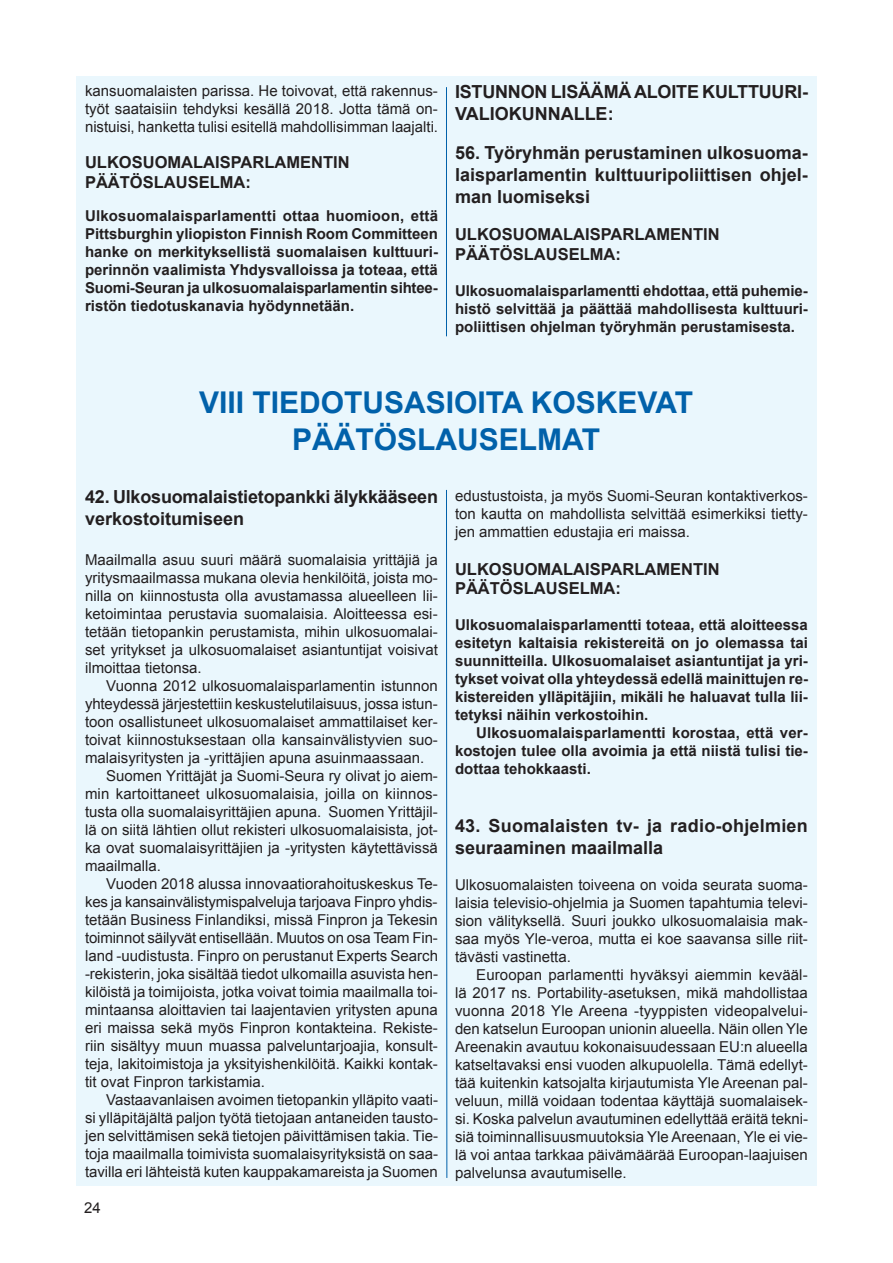
<style>
.page{position:relative;width:893px;height:1263px;background:#fff}
.page>*{position:absolute;margin:0;border:0;box-sizing:border-box;transform-origin:0 0}
.t1{font:700 30px/37.5px "Arial";color:#0161aa;text-align:center}
.t2{font:700 18px/21.6px "Arial";color:#231f20}
.t3{font:700 16.5px/19.8px "Arial";color:#231f20}
.t4{font:15px/18px "Arial";color:#231f20;text-align:justify}
.t5{font:700 15px/18px "Arial";color:#231f20;text-align:justify}
</style>
<div class="page">
<div style="left:76px;top:77px;width:740px;height:1109px;background:#eaf7fd"></div>
<hr style="left:446px;top:87px;width:1px;height:249px;background:#0161aa">
<hr style="left:446px;top:490px;width:1px;height:688px;background:#0161aa">
<p class="t4" style="left:85px;top:82px;width:355px">kansuomalaisten parissa. He toivovat, että rakennus&shy;työt saataisiin tehdyksi kesällä 2018. Jotta tämä on&shy;nistuisi, hanketta tulisi esitellä mahdollisimman laajalti.</p>
<p class="t3" style="left:85px;top:153px;width:266px">ULKOSUOMALAISPARLAMENTIN<br>PÄÄTÖSLAUSELMA:</p>
<p class="t5" style="left:85px;top:207px;width:354px">Ulkosuomalaisparlamentti ottaa huomioon, että Pittsburghin yliopiston Finnish Room Committeen hanke on merkityksellistä suomalaisen kulttuuri&shy;perinnön vaalimista Yhdysvalloissa ja toteaa, että Suomi-Seuran ja ulkosuomalaisparlamentin sihtee&shy;ristön tiedotuskanavia hyödynnetään.</p>
<p class="t2" style="left:455px;top:82px;width:354px">ISTUNNON LISÄÄMÄ ALOITE KULTTUURI-<br>VALIOKUNNALLE:</p>
<p class="t2" style="left:455px;top:143px;width:354px;text-align:justify">56. Työryhmän perustaminen ulkosuoma&shy;laisparlamentin kulttuuripoliittisen ohjel&shy;man luomiseksi</p>
<p class="t3" style="left:455px;top:225px;width:266px">ULKOSUOMALAISPARLAMENTIN<br>PÄÄTÖSLAUSELMA:</p>
<p class="t5" style="left:455px;top:282px;width:354px">Ulkosuomalaisparlamentti ehdottaa, että puhemie&shy;histö selvittää ja päättää mahdollisesta kulttuuri&shy;poliittisen ohjelman työryhmän perustamisesta.</p>
<h1 class="t1" style="left:199px;top:384px;width:495px">VIII TIEDOTUSASIOITA KOSKEVAT<br>PÄÄTÖSLAUSELMAT</h1>
<p class="t2" style="left:85px;top:486px;width:354px">42. Ulkosuomalaistietopankki älykkääseen verkostoitumiseen</p>
<p class="t4" style="left:85px;top:551px;width:354px">Maailmalla asuu suuri määrä suomalaisia yrittäjiä ja yritysmaailmassa mukana olevia henkilöitä, joista mo&shy;nilla on kiinnostusta olla avustamassa alueelleen lii&shy;ketoimintaa perustavia suomalaisia. Aloitteessa esi&shy;tetään tietopankin perustamista, mihin ulkosuomalai&shy;set yritykset ja ulkosuomalaiset asiantuntijat voisivat ilmoittaa tietonsa.</p>
<p class="t4" style="left:106px;top:677px;width:333px">Vuonna 2012 ulkosuomalaisparlamentin istunnon</p>
<p class="t4" style="left:85px;top:695px;width:354px">yhteydessä järjestettiin keskustelutilaisuus, jossa istun-</p>
<p class="t4" style="left:85px;top:713px;width:354px">toon osallistuneet ulkosuomalaiset ammattilaiset ker-</p>
<p class="t4" style="left:85px;top:731px;width:354px">toivat kiinnostuksestaan olla kansainvälistyvien suo-</p>
<p class="t4" style="left:85px;top:749px;width:341px">malaisyritysten ja -yrittäjien apuna asuinmaassaan.</p>
<p class="t4" style="left:106px;top:767px;width:333px">Suomen Yrittäjät ja Suomi-Seura ry olivat jo aiem-</p>
<p class="t4" style="left:85px;top:785px;width:354px">min kartoittaneet ulkosuomalaisia, joilla on kiinnos-</p>
<p class="t4" style="left:85px;top:803px;width:354px">tusta olla suomalaisyrittäjien apuna. Suomen Yrittäjil-</p>
<p class="t4" style="left:85px;top:821px;width:354px">lä on siitä lähtien ollut rekisteri ulkosuomalaisista, jot-</p>
<p class="t4" style="left:85px;top:839px;width:354px">ka ovat suomalaisyrittäjien ja -yritysten käytettävissä</p>
<p class="t4" style="left:85px;top:857px;width:77px">maailmalla.</p>
<p class="t4" style="left:106px;top:875px;width:333px">Vuoden 2018 alussa innovaatiorahoituskeskus Te-</p>
<p class="t4" style="left:85px;top:893px;width:354px">kes ja kansainvälistymispalveluja tarjoava Finpro yhdis-</p>
<p class="t4" style="left:85px;top:911px;width:354px">tetään Business Finlandiksi, missä Finpron ja Tekesin</p>
<p class="t4" style="left:85px;top:929px;width:354px">toiminnot säilyvät entisellään. Muutos on osa Team Fin-</p>
<p class="t4" style="left:85px;top:947px;width:354px">land -uudistusta. Finpro on perustanut Experts Search</p>
<p class="t4" style="left:85px;top:965px;width:354px">-rekisterin, joka sisältää tiedot ulkomailla asuvista hen-</p>
<p class="t4" style="left:85px;top:983px;width:354px">kilöistä ja toimijoista, jotka voivat toimia maailmalla toi-</p>
<p class="t4" style="left:85px;top:1001px;width:354px">mintaansa aloittavien tai laajentavien yritysten apuna</p>
<p class="t4" style="left:85px;top:1019px;width:354px">eri maissa sekä myös Finpron kontakteina. Rekiste-</p>
<p class="t4" style="left:85px;top:1037px;width:354px">riin sisältyy muun muassa palveluntarjoajia, konsult-</p>
<p class="t4" style="left:85px;top:1055px;width:354px">teja, lakitoimistoja ja yksityishenkilöitä. Kaikki kontak-</p>
<p class="t4" style="left:85px;top:1073px;width:182px">tit ovat Finpron tarkistamia.</p>
<p class="t4" style="left:106px;top:1091px;width:333px">Vastaavanlaisen avoimen tietopankin ylläpito vaati-</p>
<p class="t4" style="left:85px;top:1109px;width:354px">si ylläpitäjältä paljon työtä tietojaan antaneiden tausto-</p>
<p class="t4" style="left:85px;top:1127px;width:354px">jen selvittämisen sekä tietojen päivittämisen takia. Tie-</p>
<p class="t4" style="left:85px;top:1145px;width:354px">toja maailmalla toimivista suomalaisyrityksistä on saa-</p>
<p class="t4" style="left:85px;top:1163px;width:354px">tavilla eri lähteistä kuten kauppakamareista ja Suomen</p>
<p class="t4" style="left:84px;top:1198px;width:18px">24</p>
<p class="t4" style="left:455px;top:487px;width:354px">edustustoista, ja myös Suomi-Seuran kontaktiverkos&shy;ton kautta on mahdollista selvittää esimerkiksi tietty&shy;jen ammattien edustajia eri maissa.</p>
<p class="t3" style="left:455px;top:559px;width:266px">ULKOSUOMALAISPARLAMENTIN<br>PÄÄTÖSLAUSELMA:</p>
<p class="t5" style="left:455px;top:617px;width:355px">Ulkosuomalaisparlamentti toteaa, että aloitteessa esitetyn kaltaisia rekistereitä on jo olemassa tai suunnitteilla. Ulkosuomalaiset asiantuntijat ja yri&shy;tykset voivat olla yhteydessä edellä mainittujen re&shy;kistereiden ylläpitäjiin, mikäli he haluavat tulla lii&shy;tetyksi näihin verkostoihin.</p>
<p class="t5" style="left:455px;top:725px;width:354px;text-indent:21px">Ulkosuomalaisparlamentti korostaa, että ver&shy;kostojen tulee olla avoimia ja että niistä tulisi tie&shy;dottaa tehokkaasti.</p>
<p class="t2" style="left:455px;top:815px;width:354px">43. Suomalaisten tv- ja radio-ohjelmien seuraaminen maailmalla</p>
<p class="t4" style="left:455px;top:875px;width:354px">Ulkosuomalaisten toiveena on voida seurata suoma&shy;laisia televisio-ohjelmia ja Suomen tapahtumia televi&shy;sion välityksellä. Suuri joukko ulkosuomalaisia mak&shy;saa myös Yle-veroa, mutta ei koe saavansa sille riit&shy;tävästi vastinetta.</p>
<p class="t4" style="left:455px;top:965px;width:355px;text-indent:21px">Euroopan parlamentti hyväksyi aiemmin kevääl&shy;lä 2017 ns. Portability-asetuksen, mikä mahdollistaa vuonna 2018 Yle Areena -tyyppisten videopalvelui&shy;den katselun Euroopan unionin alueella. Näin ollen Yle Areenakin avautuu kokonaisuudessaan EU:n alueella katseltavaksi ensi vuoden alkupuolella. Tämä edellyt&shy;tää kuitenkin katsojalta kirjautumista Yle Areenan pal&shy;veluun, millä voidaan todentaa käyttäjä suomalaisek&shy;si. Koska palvelun avautuminen edellyttää eräitä tekni&shy;siä toiminnallisuusmuutoksia Yle Areenaan, Yle ei vie&shy;lä voi antaa tarkkaa päivämäärää Euroopan-laajuisen palvelunsa avautumiselle.</p>
</div>
